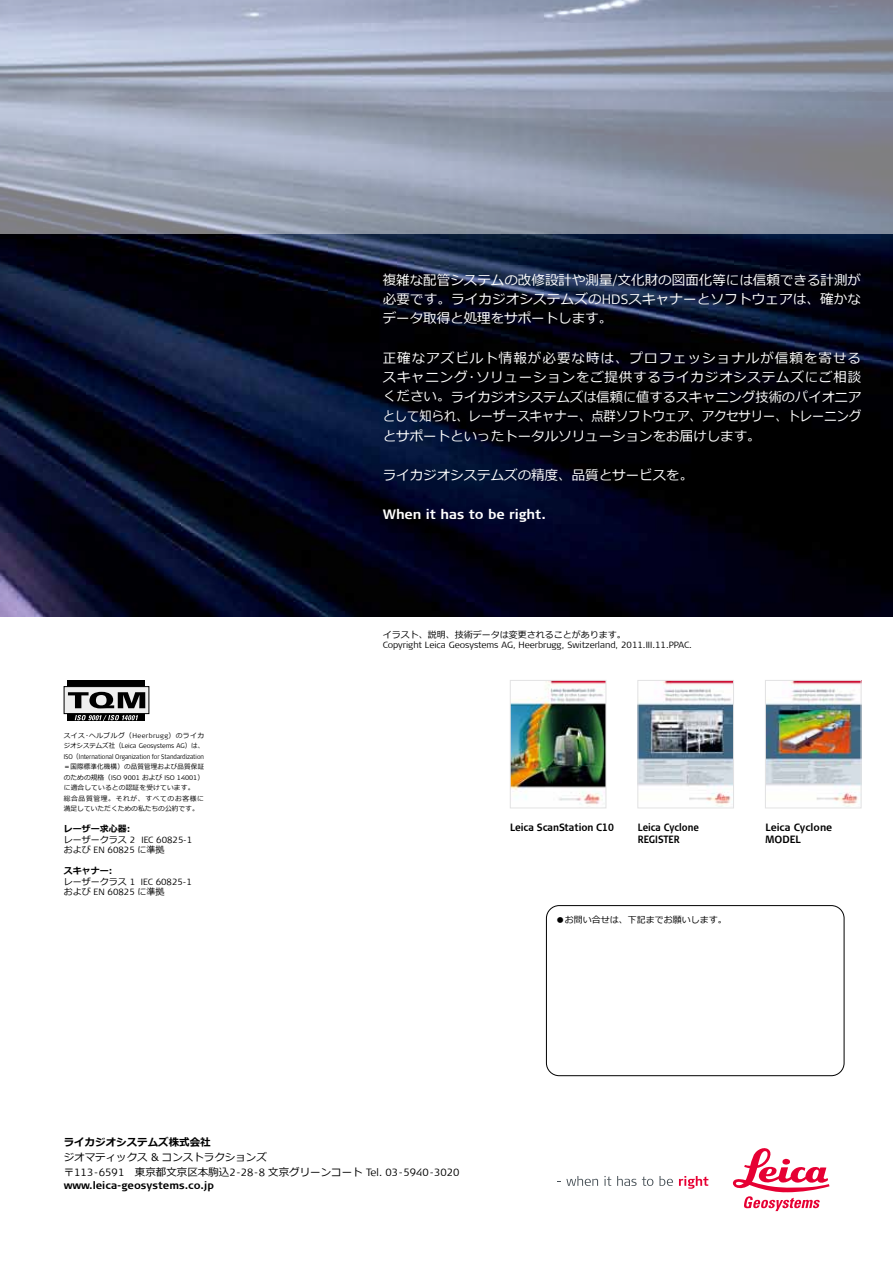
<style>
.page{position:relative;width:893px;height:1263px;background:#fff}
.page>*{position:absolute;margin:0;border:0;box-sizing:border-box;transform-origin:0 0}
.t1{font:13.5px/19.5px "Meiryo";color:#fff;text-align:justify}
.t2{font:700 13.5px "Signa Column";color:#fff}
.t3{font:300 10.5px/12.8px "Signa Column";color:#000}
.t4{font:700 10.5px/12.8px "Signa Column";color:#000;scale:.85 1}
.t5{font:10.5px "Meiryo";color:#000}
.t6{font:700 10.5px "Signa Column";color:#000;scale:.89 1}
.t7{font:700 10.5px/12.8px "Signa Column";color:#000;scale:.93 1}
.t8{font:700 10.5px "Meiryo";color:#000}
.t9{font:300 9px/10.5px "Signa Column";color:#000}
.t10{font:9px "Meiryo";color:#000}
.t11{font:700 9px "Meiryo";color:#000}
.t12{font:300 6.75px/10.5px "Signa Column";color:#000;scale:.95 1}
.t13{font:6.75px/10.5px "Meiryo";letter-spacing:.035em;color:#000}
.t14{font:300 6.75px "Signa Column";color:#000}
.t15{font:6.75px "Meiryo";letter-spacing:.065em;color:#000}
.t16{font:6.75px "Meiryo";letter-spacing:.035em;color:#000;scale:.96 1}
.s1{font-family:"Signa Column";font-weight:300}
.s2{font-family:"Meiryo";font-weight:400}
.s3{font-weight:700}
</style>
<div class="page">
<svg style="left:545px;top:905px;width:300px;height:172px"></svg>
<img style="left:0;top:234px;width:893px;height:383px">
<img style="left:0;top:0;width:1px;height:427px">
<svg style="left:557px;top:1176px;width:41px;height:10px"></svg>
<svg style="left:604px;top:1176px;width:7px;height:10px"></svg>
<svg style="left:617px;top:1176px;width:36px;height:10px"></svg>
<svg style="left:659px;top:1176px;width:14px;height:10px"></svg>
<svg style="left:679px;top:1176px;width:29px;height:13px"></svg>
<svg style="left:733px;top:1148px;width:96px;height:63px"></svg>
<svg style="left:0;top:0;width:893px;height:234px;background:#99a1b3"></svg>
<div style="left:68px;top:680px;width:77px;height:41px;background:#000"></div>
<svg style="left:75px;top:715px;width:63px;height:6px"></svg>
<div style="left:64px;top:686px;width:85px;height:28px;background:#efefef;border:1px solid #000"></div>
<svg style="left:68px;top:692px;width:77px;height:16px"></svg>
<img style="left:512px;top:682px;width:92px;height:123px">
<div style="left:510px;top:680px;width:96px;height:128px;border:1px solid #e2e2e3"></div>
<img style="left:639px;top:682px;width:93px;height:124px">
<div style="left:637px;top:680px;width:97px;height:128px;border:1px solid #e2e2e3"></div>
<img style="left:767px;top:682px;width:92px;height:124px">
<div style="left:765px;top:680px;width:96px;height:128px;border:1px solid #e2e2e3"></div>
<div style="left:546px;top:905px;width:298px;height:171px;border:1px solid #000;border-radius:13px"></div>
<p class="t1" style="left:383px;top:270px;width:480px">複雑な配管システムの改修設計や測量<span class="s1">/</span>文化財の図面化等には信頼できる計測が必要です。ライカジオシステムズの<span class="s1">HDS</span>スキャナーとソフトウェアは、確かなデータ取得と処理をサポートします。</p>
<p class="t1" style="left:383px;top:348px;width:480px">正確なアズビルト情報が必要な時は、プロフェッショナルが信頼を寄せるスキャニング･ソリューションをご提供するライカジオシステムズにご相談ください。ライカジオシステムズは信頼に値するスキャニング技術のパイオニアとして知られ、レーザースキャナー、点群ソフトウェア、アクセサリー、トレーニングとサポートといったトータルソリューションをお届けします。</p>
<p class="t1" style="left:383px;top:465px;width:312px">ライカジオシステムズの精度、品質とサービスを。</p>
<p class="t2" style="left:383px;top:506px;width:165px">When it has to be right.</p>
<p class="t15" style="left:64px;top:731px;width:142px">スイス･ヘルブルグ（<span class="s1">Heerbrugg</span>）のライカ</p>
<p class="t12" style="left:64px;top:740px;width:149px"><span class="s2">ジオシステムズ社（</span>Leica Geosystems AG<span class="s2">）は、<br></span>ISO<span class="s2">（</span>International Organization for Standardization</p>
<p class="t16" style="left:64px;top:763px;width:148px">＝国際標準化機構）の品質管理および品質保証</p>
<p class="t14" style="left:64px;top:773px;width:142px"><span class="s2">のための規格（</span>ISO 9001 <span class="s2">および</span> ISO 14001<span class="s2">）</span></p>
<p class="t13" style="left:64px;top:782px;width:142px">に適合しているとの認証を受けています。<br>総合品質管理。それが、すべてのお客様に満足していただくための私たちの公約です。</p>
<p class="t11" style="left:64px;top:824px;width:68px">レーザー求心器:</p>
<p class="t9" style="left:64px;top:834px;width:130px"><span class="s2">レーザークラス</span> 2 IEC 60825-1<span class="s2">および</span> EN 60825 <span class="s2">に準拠</span></p>
<p class="t11" style="left:64px;top:866px;width:50px">スキャナー:</p>
<p class="t9" style="left:64px;top:876px;width:130px"><span class="s2">レーザークラス</span> 1 IEC 60825-1<span class="s2">および</span> EN 60825 <span class="s2">に準拠</span></p>
<p class="t10" style="left:383px;top:629px;width:244px">イラスト、説明、技術データは変更されることがあります。</p>
<p class="t9" style="left:383px;top:640px;width:311px">Copyright Leica Geosystems AG, Heerbrugg, Switzerland, 2011.III.11.PPAC.</p>
<p class="t6" style="left:510px;top:821px;width:118px">Leica ScanStation C10</p>
<p class="t4" style="left:638px;top:820px;width:73px">Leica Cyclone<br>REGISTER</p>
<p class="t7" style="left:765px;top:820px;width:73px">Leica Cyclone<br>MODEL</p>
<p class="t10" style="left:556px;top:915px;width:172px">●お問い合せは、下記までお願いします。</p>
<p class="t8" style="left:64px;top:1136px;width:148px">ライカジオシステムズ株式会社</p>
<p class="t5" style="left:64px;top:1151px;width:205px">ジオマティックス &amp; コンストラクションズ</p>
<p class="t3" style="left:64px;top:1166px;width:397px"><span class="s2">〒</span>113-6591<span class="s2">　東京都文京区本駒込</span>2-28-8 <span class="s2">文京グリーンコート</span> Tel. 03-5940-3020 <span class="s3">www.leica-geosystems.co.jp</span></p>
</div>
